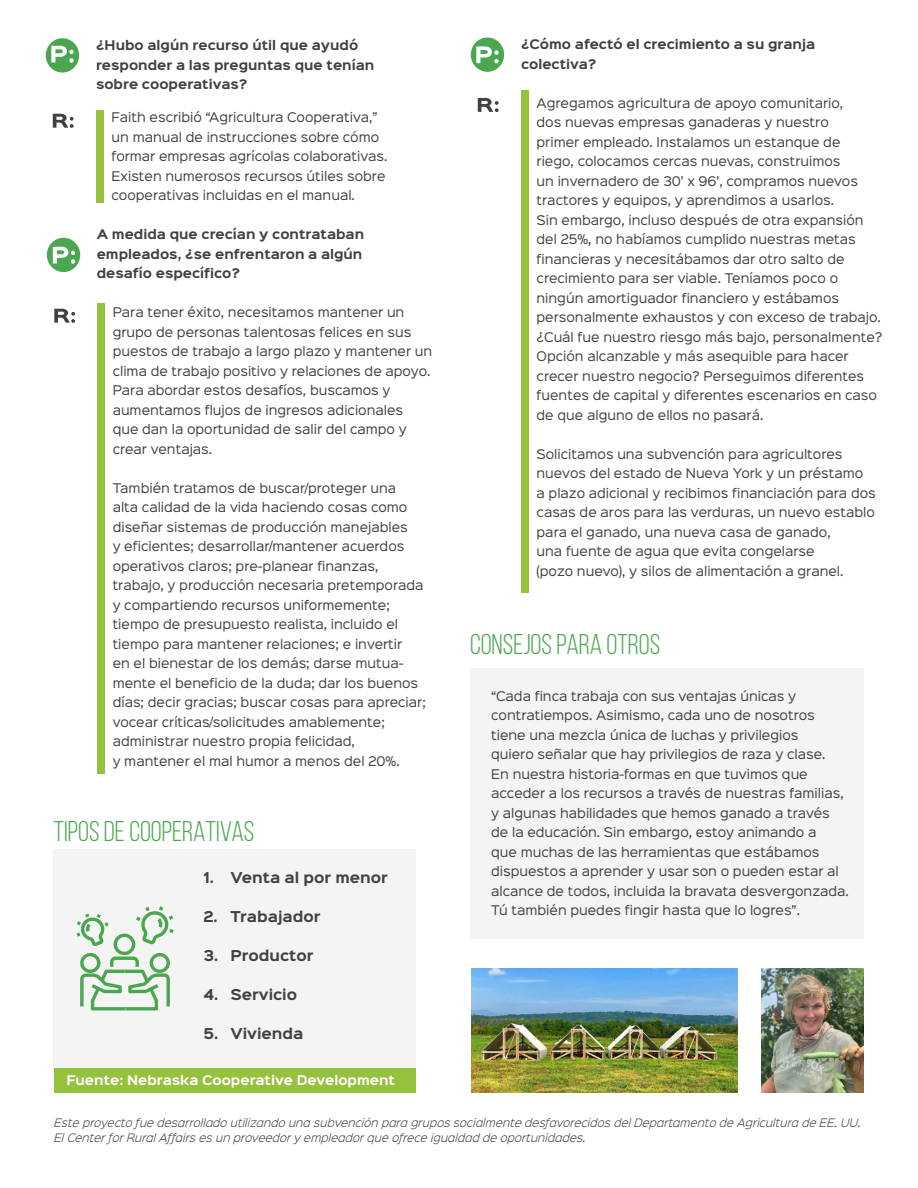
<style>
.page{position:relative;width:918px;height:1188px;background:#fff}
.page>*{position:absolute;margin:0;border:0;box-sizing:border-box;transform-origin:0 0}
.t1{font:28.5px "Bebas Neue";color:#4aa750}
.t2{font:700 13.5px "Sinkin Sans 700";color:#414042}
.t3{font:12px/19.5px "Sinkin Sans 400";color:#414042}
.t4{font:700 12px "Sinkin Sans 700";color:#414042}
.t5{font:700 12px "Sinkin Sans 700";color:#fff}
.t6{font:italic 300 10.5px/15px "Sinkin Sans 300";color:#414042}
</style>
<div class="page">
<div style="left:54px;top:849px;width:362px;height:244px;background:#f4f4f4"></div>
<div style="left:54px;top:1068px;width:362px;height:25px;background:#96c13d"></div>
<div style="left:46px;top:38px;width:33px;height:35px;background:#4aa750;border-radius:50%"></div>
<div style="left:96px;top:110px;width:8px;height:92px;background:#96c13d"></div>
<div style="left:47px;top:238px;width:33px;height:34px;background:#4aa750;border-radius:50%"></div>
<div style="left:97px;top:304px;width:8px;height:470px;background:#96c13d"></div>
<div style="left:470px;top:668px;width:394px;height:270px;background:#f4f4f4"></div>
<div style="left:471px;top:38px;width:33px;height:34px;background:#4aa750;border-radius:50%"></div>
<div style="left:521px;top:90px;width:8px;height:502px;background:#96c13d"></div>
<img style="left:471px;top:968px;width:266px;height:125px">
<img style="left:761px;top:968px;width:103px;height:125px">
<svg style="left:76px;top:906px;width:98px;height:104px"></svg>
<svg style="left:51px;top:46px;width:23px;height:17px"></svg>
<svg style="left:53px;top:114px;width:21px;height:14px"></svg>
<svg style="left:53px;top:247px;width:22px;height:17px"></svg>
<svg style="left:54px;top:309px;width:21px;height:14px"></svg>
<svg style="left:476px;top:46px;width:23px;height:17px"></svg>
<svg style="left:478px;top:98px;width:21px;height:14px"></svg>
<p class="t4" style="left:96px;top:39px;width:264px">¿Hubo algún recurso útil que ayudó</p>
<p class="t4" style="left:96px;top:59px;width:280px">responder a las preguntas que tenían</p>
<p class="t4" style="left:96px;top:78px;width:153px">sobre cooperativas?</p>
<p class="t3" style="left:112px;top:107px;width:268px">Faith escribió “Agricultura Cooperativa,”</p>
<p class="t3" style="left:112px;top:126px;width:269px">un manual de instrucciones sobre cómo</p>
<p class="t3" style="left:112px;top:146px;width:278px">formar empresas agrícolas colaborativas.</p>
<p class="t3" style="left:112px;top:165px;width:275px">Existen numerosos recursos útiles sobre</p>
<p class="t3" style="left:112px;top:185px;width:245px">cooperativas incluidas en el manual.</p>
<p class="t4" style="left:97px;top:228px;width:269px">A medida que crecían y contrataban</p>
<p class="t4" style="left:97px;top:248px;width:267px">empleados, ¿se enfrentaron a algún</p>
<p class="t4" style="left:97px;top:267px;width:145px">desafío específico?</p>
<p class="t3" style="left:113px;top:302px;width:293px">Para tener éxito, necesitamos mantener un</p>
<p class="t3" style="left:113px;top:321px;width:321px">grupo de personas talentosas felices en sus puestos de trabajo a largo plazo y mantener un clima de trabajo positivo y relaciones de apoyo.<br>Para abordar estos desafíos, buscamos y</p>
<p class="t3" style="left:113px;top:399px;width:292px">aumentamos flujos de ingresos adicionales</p>
<p class="t3" style="left:113px;top:419px;width:296px">que dan la oportunidad de salir del campo y crear ventajas.</p>
<p class="t3" style="left:113px;top:477px;width:285px">También tratamos de buscar/proteger una</p>
<p class="t3" style="left:113px;top:497px;width:297px">alta calidad de la vida haciendo cosas como diseñar sistemas de producción manejables</p>
<p class="t3" style="left:113px;top:536px;width:293px">y eficientes; desarrollar/mantener acuerdos operativos claros; pre-planear finanzas,</p>
<p class="t3" style="left:113px;top:575px;width:312px">trabajo, y producción necesaria pretemporada</p>
<p class="t3" style="left:113px;top:594px;width:279px">y compartiendo recursos uniformemente;</p>
<p class="t3" style="left:113px;top:614px;width:287px">tiempo de presupuesto realista, incluido el</p>
<p class="t3" style="left:113px;top:633px;width:291px">tiempo para mantener relaciones; e invertir</p>
<p class="t3" style="left:113px;top:653px;width:315px">en el bienestar de los demás; darse mutua&shy;mente el beneficio de la duda; dar los buenos días; decir gracias; buscar cosas para apreciar; vocear críticas/solicitudes amablemente;</p>
<p class="t3" style="left:113px;top:731px;width:244px">administrar nuestro propia felicidad,</p>
<p class="t3" style="left:113px;top:750px;width:289px">y mantener el mal humor a menos del 20%.</p>
<p class="t1" style="left:54px;top:816px;width:202px">TIPOS DE COOPERATIVAS</p>
<p class="t2" style="left:203px;top:871px;width:186px">1. Venta al por menor</p>
<p class="t2" style="left:203px;top:910px;width:119px">2. Trabajador</p>
<p class="t2" style="left:203px;top:949px;width:112px">3. Productor</p>
<p class="t2" style="left:203px;top:988px;width:95px">4. Servicio</p>
<p class="t2" style="left:203px;top:1027px;width:102px">5. Vivienda</p>
<p class="t5" style="left:66px;top:1074px;width:330px">Fuente: Nebraska Cooperative Development</p>
<p class="t4" style="left:521px;top:38px;width:296px">¿Cómo afectó el crecimiento a su granja</p>
<p class="t4" style="left:521px;top:58px;width:77px">colectiva?</p>
<p class="t3" style="left:537px;top:92px;width:308px">Agregamos agricultura de apoyo comunitario,</p>
<p class="t3" style="left:537px;top:112px;width:294px">dos nuevas empresas ganaderas y nuestro</p>
<p class="t3" style="left:537px;top:131px;width:305px">primer empleado. Instalamos un estanque de</p>
<p class="t3" style="left:537px;top:151px;width:305px">riego, colocamos cercas nuevas, construimos</p>
<p class="t3" style="left:537px;top:170px;width:323px">un invernadero de 30’ x 96’, compramos nuevos tractores y equipos, y aprendimos a usarlos.</p>
<p class="t3" style="left:537px;top:209px;width:329px">Sin embargo, incluso después de otra expansión del 25%, no habíamos cumplido nuestras metas financieras y necesitábamos dar otro salto de</p>
<p class="t3" style="left:537px;top:268px;width:347px">crecimiento para ser viable. Teníamos poco o ningún amortiguador financiero y estábamos personalmente exhaustos y con exceso de trabajo. ¿Cuál fue nuestro riesgo más bajo, personalmente?<br>Opción alcanzable y más asequible para hacer crecer nuestro negocio? Perseguimos diferentes fuentes de capital y diferentes escenarios en caso de que alguno de ellos no pasará.</p>
<p class="t3" style="left:537px;top:443px;width:307px">Solicitamos una subvención para agricultores</p>
<p class="t3" style="left:537px;top:463px;width:328px">nuevos del estado de Nueva York y un préstamo</p>
<p class="t3" style="left:537px;top:482px;width:341px;text-align:justify">a plazo adicional y recibimos financiación para dos casas de aros para las verduras, un nuevo establo para el ganado, una nueva casa de ganado,</p>
<p class="t3" style="left:537px;top:541px;width:280px">una fuente de agua que evita congelarse</p>
<p class="t3" style="left:537px;top:560px;width:308px">(pozo nuevo), y silos de alimentación a granel.</p>
<p class="t1" style="left:470px;top:629px;width:192px">CONSEJOS PARA OTROS</p>
<p class="t3" style="left:491px;top:685px;width:306px">“Cada finca trabaja con sus ventajas únicas y</p>
<p class="t3" style="left:491px;top:705px;width:325px">contratiempos. Asimismo, cada uno de nosotros</p>
<p class="t3" style="left:491px;top:724px;width:309px">tiene una mezcla única de luchas y privilegios</p>
<p class="t3" style="left:491px;top:744px;width:336px">quiero señalar que hay privilegios de raza y clase.</p>
<p class="t3" style="left:491px;top:763px;width:318px">En nuestra historia-formas en que tuvimos que</p>
<p class="t3" style="left:491px;top:783px;width:354px">acceder a los recursos a través de nuestras familias,</p>
<p class="t3" style="left:491px;top:802px;width:340px">y algunas habilidades que hemos ganado a través</p>
<p class="t3" style="left:491px;top:822px;width:327px">de la educación. Sin embargo, estoy animando a</p>
<p class="t3" style="left:491px;top:841px;width:359px">que muchas de las herramientas que estábamos dispuestos a aprender y usar son o pueden estar al alcance de todos, incluida la bravata desvergonzada.<br>Tú también puedes fingir hasta que lo logres”.</p>
<p class="t6" style="left:54px;top:1114px;width:808px">Este proyecto fue desarrollado utilizando una subvención para grupos socialmente desfavorecidos del Departamento de Agricultura de EE. UU.<br>El Center for Rural Affairs es un proveedor y empleador que ofrece igualdad de oportunidades.</p>
</div>
